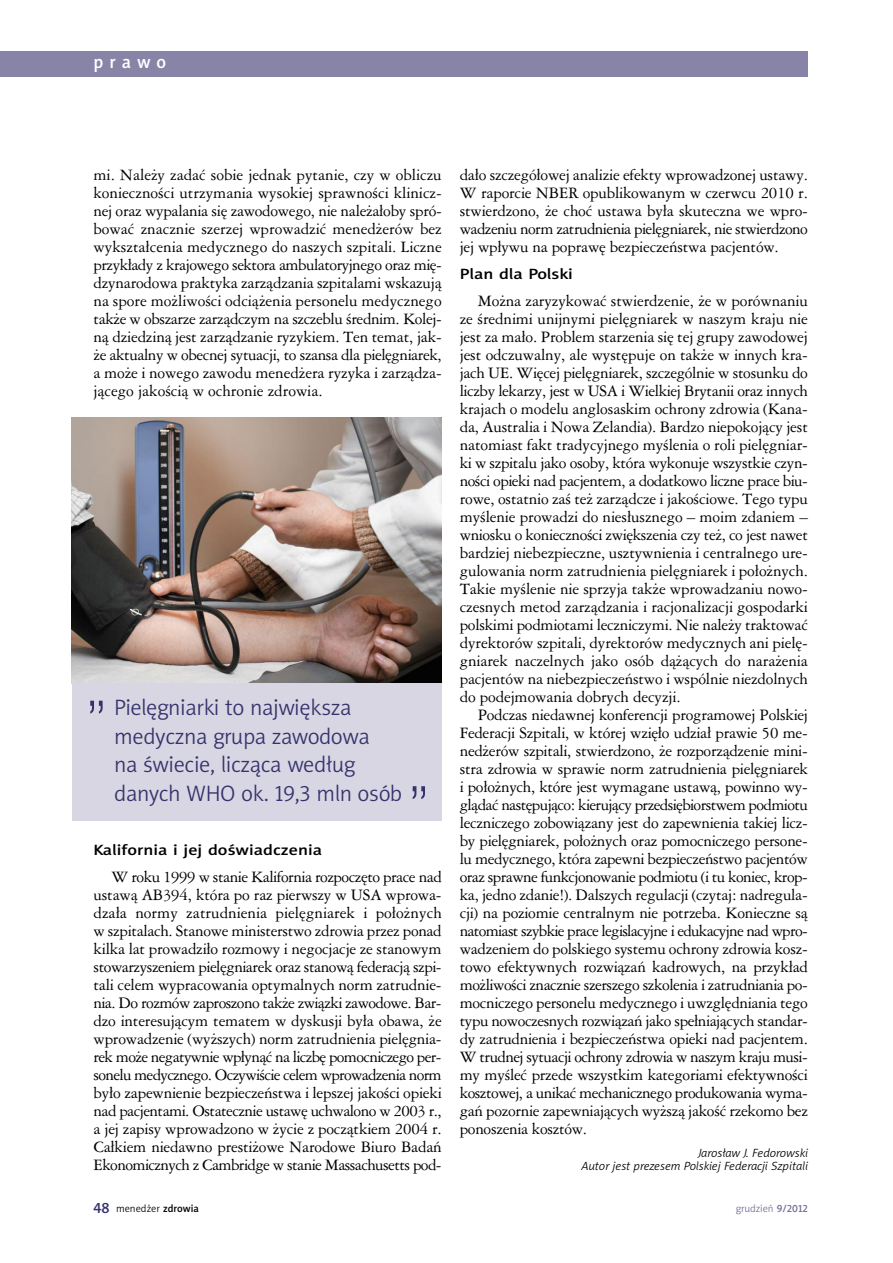
<style>
.page{position:relative;width:893px;height:1263px;background:#fff}
.page>*{position:absolute;margin:0;border:0;box-sizing:border-box;transform-origin:0 0}
.t1{font:52.5px "Swis 721 Lt PL";color:#36326d}
.t2{font:22.5px/28.5px "Naomi Sans EFNPS Light";letter-spacing:-.015em;color:#36326d}
.t3{font:18px "Naomi Sans EFNPS Medium";letter-spacing:.335em;color:#fff}
.t4{font:15px/18px "Ameri Garmnd PL";letter-spacing:-.01em;color:#000;text-align:justify}
.t5{font:15px "Naomi Sans EFNPS Medium";color:#000;scale:1.2 1}
.t6{font:italic 12px/13.5px "Naomi Sans EFNPS Light";color:#000;text-align:right}
.t7{font:10.5px "Naomi Sans EFNPS Light";color:#000}
.t8{font:10.5px "Naomi Sans EFNPS Light";color:#727099}
.s1{font-family:"Naomi Sans EFNPS Medium";font-size:15px;color:#36326d}
.s2{font-family:"Naomi Sans EFNPS Medium"}
</style>
<div class="page">
<div style="left:0;top:51px;width:808px;height:26px;background:#8784a8"></div>
<img style="left:72px;top:417px;width:370px;height:266px">
<div style="left:72px;top:683px;width:370px;height:138px;background:#d7d6e2"></div>
<p class="t3" style="left:94px;top:55px;width:74px">prawo</p>
<p class="t4" style="left:94px;top:166px;width:350px">mi. Należy zadać sobie jednak pytanie, czy w obliczu konieczności utrzymania wysokiej sprawności klinicz&shy;nej oraz wypalania się zawodowego, nie należałoby spró&shy;bować znacznie szerzej wprowadzić menedżerów bez wykształcenia medycznego do naszych szpitali. Liczne przykłady z krajowego sektora ambulatoryjnego oraz mię&shy;dzynarodowa praktyka zarządzania szpitalami wskazują na spore możliwości odciążenia personelu medycznego także w obszarze zarządczym na szczeblu średnim. Kolej&shy;ną dziedziną jest zarządzanie ryzykiem. Ten temat, jak&shy;że aktualny w obecnej sytuacji, to szansa dla pielęgniarek, a może i nowego zawodu menedżera ryzyka i zarządza&shy;jącego jakością w ochronie zdrowia.</p>
<h1 class="t1" style="left:85px;top:692px;width:24px">”</h1>
<h2 class="t2" style="left:114px;top:695px;width:289px">Pielęgniarki to największa medyczna grupa zawodowa<br>na świecie, licząca według danych WHO ok. 19,3 mln osób</h2>
<h1 class="t1" style="left:408px;top:778px;width:24px">”</h1>
<p class="t5" style="left:94px;top:844px;width:192px">Kalifornia i jej doświadczenia</p>
<p class="t4" style="left:94px;top:868px;width:350px;text-indent:18px">W roku 1999 w stanie Kalifornia rozpoczęto prace nad ustawą AB394, która po raz pierwszy w USA wprowa&shy;dzała normy zatrudnienia pielęgniarek i położnych w szpitalach. Stanowe ministerstwo zdrowia przez ponad kilka lat prowadziło rozmowy i negocjacje ze stanowym stowarzyszeniem pielęgniarek oraz stanową federacją szpi&shy;tali celem wypracowania optymalnych norm zatrudnie&shy;nia. Do rozmów zaproszono także związki zawodowe. Bar&shy;dzo interesującym tematem w dyskusji była obawa, że wprowadzenie (wyższych) norm zatrudnienia pielęgnia&shy;rek może negatywnie wpłynąć na liczbę pomocniczego per&shy;sonelu medycznego. Oczywiście celem wprowadzenia norm było zapewnienie bezpieczeństwa i lepszej jakości opieki nad pacjentami. Ostatecznie ustawę uchwalono w 2003 r., a jej zapisy wprowadzono w życie z początkiem 2004 r.<br>Całkiem niedawno prestiżowe Narodowe Biuro Badań Ekonomicznych z Cambridge w stanie Massachusetts pod-</p>
<p class="t4" style="left:460px;top:166px;width:350px">dało szczegółowej analizie efekty wprowadzonej ustawy.<br>W raporcie NBER opublikowanym w czerwcu 2010 r. stwierdzono, że choć ustawa była skuteczna we wpro&shy;wadzeniu norm zatrudnienia pielęgniarek, nie stwierdzono jej wpływu na poprawę bezpieczeństwa pacjentów.</p>
<p class="t5" style="left:460px;top:268px;width:96px">Plan dla Polski</p>
<p class="t4" style="left:460px;top:292px;width:350px;text-indent:18px">Można zaryzykować stwierdzenie, że w porównaniu ze średnimi unijnymi pielęgniarek w naszym kraju nie jest za mało. Problem starzenia się tej grupy zawodowej jest odczuwalny, ale występuje on także w innych kra&shy;jach UE. Więcej pielęgniarek, szczególnie w stosunku do liczby lekarzy, jest w USA i Wielkiej Brytanii oraz innych krajach o modelu anglosaskim ochrony zdrowia (Kana&shy;da, Australia i Nowa Zelandia). Bardzo niepokojący jest natomiast fakt tradycyjnego myślenia o roli pielęgniar&shy;ki w szpitalu jako osoby, która wykonuje wszystkie czyn&shy;ności opieki nad pacjentem, a dodatkowo liczne prace biu&shy;rowe, ostatnio zaś też zarządcze i jakościowe. Tego typu myślenie prowadzi do niesłusznego – moim zdaniem – wniosku o konieczności zwiększenia czy też, co jest nawet bardziej niebezpieczne, usztywnienia i centralnego ure&shy;gulowania norm zatrudnienia pielęgniarek i położnych.<br>Takie myślenie nie sprzyja także wprowadzaniu nowo&shy;czesnych metod zarządzania i racjonalizacji gospodarki polskimi podmiotami leczniczymi. Nie należy traktować dyrektorów szpitali, dyrektorów medycznych ani pielę&shy;gniarek naczelnych jako osób dążących do narażenia pacjentów na niebezpieczeństwo i wspólnie niezdolnych do podejmowania dobrych decyzji.</p>
<p class="t4" style="left:460px;top:706px;width:350px;text-indent:18px">Podczas niedawnej konferencji programowej Polskiej Federacji Szpitali, w której wzięło udział prawie 50 me&shy;nedżerów szpitali, stwierdzono, że rozporządzenie mini&shy;stra zdrowia w sprawie norm zatrudnienia pielęgniarek i położnych, które jest wymagane ustawą, powinno wy&shy;glądać następująco: kierujący przedsiębiorstwem podmiotu leczniczego zobowiązany jest do zapewnienia takiej licz&shy;by pielęgniarek, położnych oraz pomocniczego persone&shy;lu medycznego, która zapewni bezpieczeństwo pacjentów oraz sprawne funkcjonowanie podmiotu (i tu koniec, krop&shy;ka, jedno zdanie!). Dalszych regulacji (czytaj: nadregula&shy;cji) na poziomie centralnym nie potrzeba. Konieczne są natomiast szybkie prace legislacyjne i edukacyjne nad wpro&shy;wadzeniem do polskiego systemu ochrony zdrowia kosz&shy;towo efektywnych rozwiązań kadrowych, na przykład możliwości znacznie szerszego szkolenia i zatrudniania po&shy;mocniczego personelu medycznego i uwzględniania tego typu nowoczesnych rozwiązań jako spełniających standar&shy;dy zatrudnienia i bezpieczeństwa opieki nad pacjentem.<br>W trudnej sytuacji ochrony zdrowia w naszym kraju musi&shy;my myśleć przede wszystkim kategoriami efektywności kosztowej, a unikać mechanicznego produkowania wyma&shy;gań pozornie zapewniających wyższą jakość rzekomo bez ponoszenia kosztów.</p>
<p class="t6" style="left:582px;top:1147px;width:228px">Jarosław J. Fedorowski<br>Autor jest prezesem Polskiej Federacji Szpitali</p>
<p class="t7" style="left:94px;top:1204px;width:107px"><span class="s1">48</span> menedżer <span class="s2">zdrowia</span></p>
<p class="t8" style="left:736px;top:1204px;width:74px">grudzień <span class="s2">9/2012</span></p>
</div>
